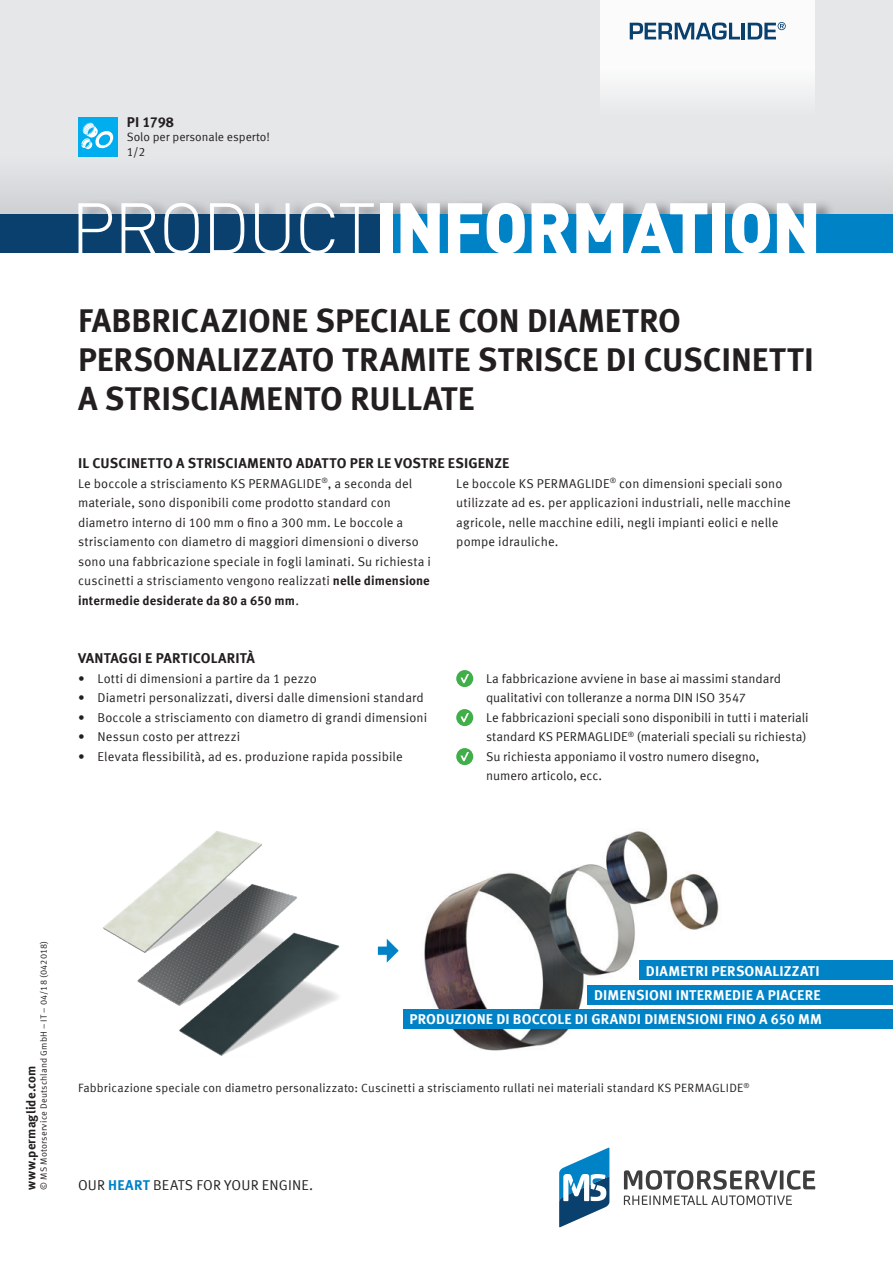
<style>
.page{position:relative;width:893px;height:1263px;background:#fff}
.page>*{position:absolute;margin:0;border:0;box-sizing:border-box;transform-origin:0 0}
.t1{font:900 70.5px "DIN Pro";letter-spacing:-.025em;color:#fff}
.t2{font:700 33px/39px "Meta Offc Pro";color:#231f20}
.t3{font:700 14.25px/24.5px "Meta Offc Pro";letter-spacing:.01em;color:#fff;text-align:right}
.t4{font:700 14.25px "Meta Offc Pro";letter-spacing:.01em;color:#231f20}
.t5{font:14.25px "Meta Offc Pro Norm";letter-spacing:.01em;color:#231f20}
.t6{font:12.75px/19.5px "Meta Offc Pro Norm";letter-spacing:.005em;color:#231f20}
.t7{font:700 12.75px "Meta Offc Pro";letter-spacing:.01em;color:#231f20}
.t8{font:12px "Meta Offc Pro Norm";letter-spacing:.01em;color:#231f20}
.t9{font:9px "Meta Offc Pro Norm";letter-spacing:.025em;color:#231f20}
.s1{font-weight:300}
.s2{font-family:"Meta Offc Pro";font-weight:700}
.s3{font-family:"Meta Offc Pro Norm";font-weight:400}
.s4{font-family:"Meta Offc Pro";font-weight:700;color:#0082c7}
</style>
<div class="page">
<div style="left:0;top:0;width:893px;height:224px;background:#e6e7e9"></div>
<div style="left:0;top:156px;width:893px;height:58px;background:#dcdee0"></div>
<div style="left:80px;top:198px;width:756px;height:16px;background:#231f20;opacity:.4"></div>
<div style="left:0;top:214px;width:893px;height:39px;background:#09406e"></div>
<div style="left:386px;top:214px;width:507px;height:39px;background:#0082c7"></div>
<div style="left:600px;top:0;width:215px;height:117px;background:linear-gradient(to right,#f6f6f7,#f6f6f7)"></div>
<svg style="left:630px;top:22px;width:110px;height:18px;background:#8aa4b9"></svg>
<hr style="left:741px;top:23px;width:3px;height:16px;background:#09406e">
<svg style="left:748px;top:22px;width:38px;height:17px"></svg>
<svg style="left:559px;top:1147px;width:50px;height:80px"></svg>
<svg style="left:624px;top:1170px;width:191px;height:35px"></svg>
<div style="left:78px;top:117px;width:39px;height:39px;background:#00aeef"></div>
<svg style="left:81px;top:122px;width:33px;height:28px"></svg>
<img style="left:424px;top:831px;width:346px;height:220px">
<img style="left:103px;top:831px;width:159px;height:117px">
<img style="left:136px;top:879px;width:161px;height:127px">
<img style="left:178px;top:928px;width:162px;height:128px">
<svg style="left:377px;top:938px;width:22px;height:25px"></svg>
<div style="left:456px;top:670px;width:17px;height:17px;background:#40ae49;border-radius:50%"></div>
<svg style="left:460px;top:674px;width:9px;height:9px"></svg>
<div style="left:456px;top:709px;width:17px;height:17px;background:#40ae49;border-radius:50%"></div>
<svg style="left:460px;top:713px;width:9px;height:9px"></svg>
<div style="left:456px;top:748px;width:17px;height:17px;background:#40ae49;border-radius:50%"></div>
<svg style="left:460px;top:752px;width:9px;height:9px"></svg>
<div style="left:639px;top:960px;width:254px;height:20px;background:#0082c7"></div>
<div style="left:588px;top:985px;width:305px;height:19px;background:#0082c7"></div>
<div style="left:403px;top:1009px;width:490px;height:20px;background:#0082c7"></div>
<p class="t4" style="left:127px;top:111px;width:49px">PI 1798</p>
<p class="t8" style="left:127px;top:128px;width:145px">Solo per personale esperto!</p>
<p class="t8" style="left:127px;top:143px;width:20px">1/2</p>
<h1 class="t1" style="left:71px;top:172px;width:752px"><span class="s1">PRODUCT</span>INFORMATION</h1>
<h2 class="t2" style="left:78px;top:298px;width:737px">FABBRICAZIONE SPECIALE CON DIAMETRO<br>PERSONALIZZATO TRAMITE STRISCE DI CUSCINETTI<br>A STRISCIAMENTO RULLATE</h2>
<p class="t4" style="left:78px;top:452px;width:433px">IL CUSCINETTO A STRISCIAMENTO ADATTO PER LE VOSTRE ESIGENZE</p>
<p class="t6" style="left:78px;top:473px;width:355px">Le boccole a strisciamento KS PERMAGLIDE<sup>®</sup>, a seconda del materiale, sono disponibili come prodotto standard con diametro interno di 100 mm o fino a 300 mm. Le boccole a strisciamento con diametro di maggiori dimensioni o diverso sono una fabbricazione speciale in fogli laminati. Su richiesta i cuscinetti a strisciamento vengono realizzati <span class="s2">nelle dimensione</span></p>
<p class="t7" style="left:78px;top:590px;width:223px">intermedie desiderate da 80 a 650 mm<span class="s3">.</span></p>
<p class="t4" style="left:78px;top:647px;width:178px">VANTAGGI E PARTICOLARITÀ</p>
<p class="t6" style="left:78px;top:667px;width:240px">• Lotti di dimensioni a partire da 1 pezzo</p>
<p class="t6" style="left:78px;top:687px;width:347px">• Diametri personalizzati, diversi dalle dimensioni standard</p>
<p class="t6" style="left:78px;top:706px;width:351px">• Boccole a strisciamento con diametro di grandi dimensioni</p>
<p class="t6" style="left:78px;top:726px;width:164px">• Nessun costo per attrezzi</p>
<p class="t6" style="left:78px;top:745px;width:326px">• Elevata flessibilità, ad es. produzione rapida possibile</p>
<p class="t6" style="left:456px;top:473px;width:336px">Le boccole KS PERMAGLIDE<sup>®</sup> con dimensioni speciali sono utilizzate ad es. per applicazioni industriali, nelle macchine agricole, nelle macchine edili, negli impianti eolici e nelle pompe idrauliche.</p>
<p class="t6" style="left:486px;top:668px;width:324px">La fabbricazione avviene in base ai massimi standard qualitativi con tolleranze a norma DIN ISO 3547<br>Le fabbricazioni speciali sono disponibili in tutti i materiali standard KS PERMAGLIDE<sup>®</sup> (materiali speciali su richiesta)<br>Su richiesta apponiamo il vostro numero disegno,<br>numero articolo, ecc.</p>
<p class="t9" style="left:37px;top:1189px;width:250px;rotate:-90deg">© MS Motorservice Deutschland GmbH – IT – 04/18 (042018)</p>
<p class="t7" style="left:21px;top:1189px;width:125px;rotate:-90deg">www.permaglide.com</p>
<p class="t3" style="left:409px;top:957px;width:414px">DIAMETRI PERSONALIZZATI<br>DIMENSIONI INTERMEDIE A PIACERE<br>PRODUZIONE DI BOCCOLE DI GRANDI DIMENSIONI FINO A 650 MM</p>
<p class="t8" style="left:78px;top:1079px;width:673px">Fabbricazione speciale con diametro personalizzato: Cuscinetti a strisciamento rullati nei materiali standard KS PERMAGLIDE<sup>®</sup></p>
<p class="t5" style="left:78px;top:1174px;width:237px">OUR <span class="s4">HEART</span> BEATS FOR YOUR ENGINE.</p>
</div>
